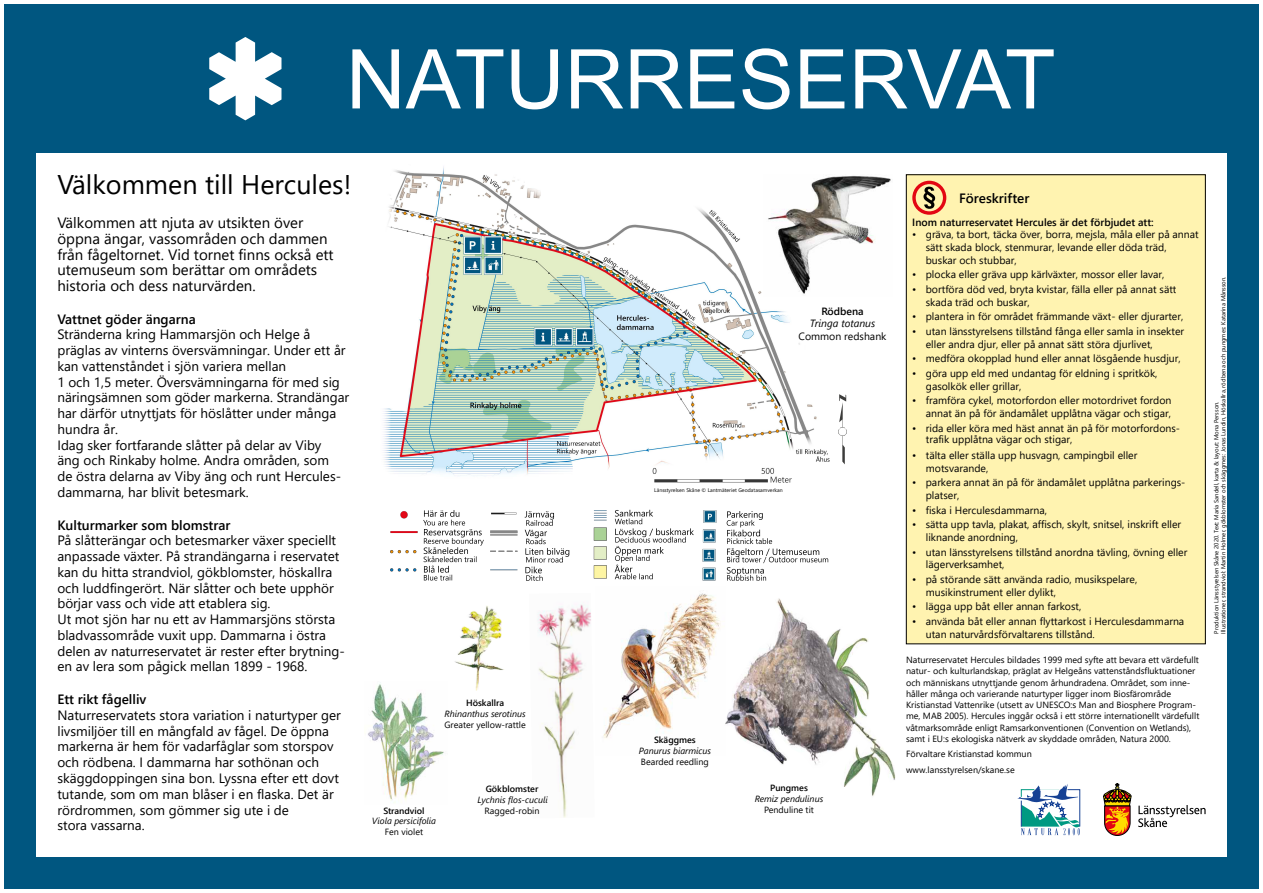
<style>
.page{position:relative;width:1263px;height:893px;background:#fff}
.page>*{position:absolute;margin:0;border:0;box-sizing:border-box;transform-origin:0 0}
.t1{font:82.5px "Arial";color:#fff}
.t2{font:27px "Segoe UI";color:#000}
.t3{font:15px/16.2px "Segoe UI";color:#000}
.t4{font:13.5px/15.8px "Segoe UI";color:#000}
.t5{font:600 13.5px "Segoe UI";color:#000}
.t6{font:10.5px/12.6px "Segoe UI";color:#000}
.t7{font:600 10.5px "Segoe UI";color:#000}
.t8{font:italic 10.5px "Segoe UI";color:#000}
.t9{font:9px/11.2px "Segoe UI";color:#000}
.t10{font:italic 9px "Segoe UI";color:#000}
.t11{font:600 9px "Segoe UI";color:#000}
.t12{font:6px/6.8px "Segoe UI";color:#000}
.t13{font:5.25px "Segoe UI";color:#000}
</style>
<div class="page">
<div style="left:4px;top:4px;width:1255px;height:885px;background:#005680"></div>
<div style="left:36px;top:153px;width:1191px;height:704px;background:#fff"></div>
<div style="left:906px;top:175px;width:299px;height:469px;background:#fff3b0"></div>
<div style="left:906px;top:174px;width:300px;height:470px;border:1px solid #000"></div>
<svg style="left:209px;top:37px;width:72px;height:83px"></svg>
<img style="left:383px;top:167px;width:446px;height:316px">
<img style="left:390px;top:509px;width:439px;height:72px">
<img style="left:764px;top:175px;width:127px;height:122px">
<img style="left:368px;top:684px;width:76px;height:119px">
<img style="left:455px;top:605px;width:49px;height:86px">
<img style="left:537px;top:604px;width:54px;height:214px">
<img style="left:603px;top:593px;width:118px;height:145px">
<img style="left:725px;top:598px;width:171px;height:198px">
<svg style="left:912px;top:181px;width:34px;height:34px"></svg>
<svg style="left:1017px;top:784px;width:63px;height:51px"></svg>
<svg style="left:1103px;top:783px;width:28px;height:53px"></svg>
<svg style="left:1138px;top:805px;width:67px;height:22px"></svg>
<svg style="left:838px;top:394px;width:9px;height:70px"></svg>
<h1 class="t1" style="left:346px;top:23px;width:711px">NATURRESERVAT</h1>
<h2 class="t2" style="left:57px;top:159px;width:295px">Välkommen till Hercules!</h2>
<h3 class="t3" style="left:57px;top:213px;width:278px">Välkommen att njuta av utsikten över öppna ängar, vassområden och dammen från fågeltornet. Vid tornet finns också ett</h3>
<h3 class="t3" style="left:57px;top:260px;width:261px;line-height:15.8px">utemuseum som berättar om områdets historia och dess naturvärden.</h3>
<p class="t5" style="left:57px;top:306px;width:140px">Vattnet göder ängarna</p>
<p class="t4" style="left:57px;top:325px;width:293px">Stränderna kring Hammarsjön och Helge å präglas av vinterns översvämningar. Under ett år kan vattenståndet i sjön variera mellan<br>1 och 1,5 meter. Översvämningarna för med sig näringsämnen som göder markerna. Strandängar har därför utnyttjats för höslåtter under många hundra år.<br>Idag sker fortfarande slåtter på delar av Viby<br>äng och Rinkaby holme. Andra områden, som<br>de östra delarna av Viby äng och runt Hercules&shy;dammarna, har blivit betesmark.</p>
<p class="t5" style="left:57px;top:512px;width:175px">Kulturmarker som blomstrar</p>
<p class="t4" style="left:57px;top:531px;width:289px">På slåtterängar och betesmarker växer speciellt anpassade växter. På strandängarna i reservatet kan du hitta strandviol, gökblomster, höskallra och luddfingerört. När slåtter och bete upphör börjar vass och vide att etablera sig.<br>Ut mot sjön har nu ett av Hammarsjöns största bladvassområde vuxit upp. Dammarna i östra delen av naturreservatet är rester efter brytning&shy;en av lera som pågick mellan 1899 - 1968.</p>
<p class="t5" style="left:57px;top:687px;width:90px">Ett rikt fågelliv</p>
<p class="t4" style="left:57px;top:706px;width:285px">Naturreservatets stora variation i naturtyper ger livsmiljöer till en mångfald av fågel. De öppna markerna är hem för vadarfåglar som storspov och rödbena. I dammarna har sothönan och skäggdoppingen sina bon. Lyssna efter ett dovt tutande, som om man blåser i en flaska. Det är rördrommen, som gömmer sig ute i de<br>stora vassarna.</p>
<p class="t11" style="left:466px;top:695px;width:40px">Höskallra</p>
<p class="t10" style="left:444px;top:706px;width:83px">Rhinanthus serotinus</p>
<p class="t9" style="left:444px;top:718px;width:83px">Greater yellow-rattle</p>
<p class="t11" style="left:383px;top:802px;width:43px">Strandviol</p>
<p class="t10" style="left:372px;top:813px;width:66px">Viola persicifolia</p>
<p class="t9" style="left:385px;top:825px;width:40px">Fen violet</p>
<p class="t11" style="left:486px;top:781px;width:54px">Gökblomster</p>
<p class="t10" style="left:477px;top:792px;width:72px">Lychnis flos-cuculi</p>
<p class="t9" style="left:484px;top:804px;width:57px">Ragged-robin</p>
<p class="t7" style="left:821px;top:301px;width:44px">Rödbena</p>
<p class="t8" style="left:810px;top:314px;width:67px">Tringa totanus</p>
<p class="t6" style="left:798px;top:329px;width:89px">Common redshank</p>
<p class="t13" style="left:654px;top:485px;width:130px">Länsstyrelsen Skåne © Lantmäteriet Geodatasamverkan</p>
<p class="t11" style="left:654px;top:732px;width:43px">Skäggmes</p>
<p class="t10" style="left:639px;top:742px;width:74px">Panurus biarmicus</p>
<p class="t9" style="left:641px;top:755px;width:69px">Bearded reedling</p>
<p class="t11" style="left:770px;top:779px;width:39px">Pungmes</p>
<p class="t10" style="left:755px;top:790px;width:70px">Remiz pendulinus</p>
<p class="t9" style="left:764px;top:803px;width:51px">Penduline tit</p>
<p class="t5" style="left:959px;top:185px;width:72px">Föreskrifter</p>
<p class="t7" style="left:912px;top:212px;width:243px">Inom naturreservatet Hercules är det förbjudet att:</p>
<p class="t6" style="left:926px;top:227px;width:274px;text-indent:-14px">• gräva, ta bort, täcka över, borra, mejsla, måla eller på annat sätt skada block, stenmurar, levande eller döda träd, buskar och stubbar,</p>
<p class="t6" style="left:912px;top:267px;width:254px">• plocka eller gräva upp kärlväxter, mossor eller lavar,</p>
<p class="t6" style="left:926px;top:282px;width:252px;text-indent:-14px">• bortföra död ved, bryta kvistar, fälla eller på annat sätt skada träd och buskar,</p>
<p class="t6" style="left:912px;top:309px;width:273px">• plantera in för området främmande växt- eller djurarter,</p>
<p class="t6" style="left:926px;top:324px;width:260px;text-indent:-14px">• utan länsstyrelsens tillstånd fånga eller samla in insekter eller andra djur, eller på annat sätt störa djurlivet,</p>
<p class="t6" style="left:912px;top:351px;width:270px">• medföra okopplad hund eller annat lösgående husdjur,</p>
<p class="t6" style="left:926px;top:366px;width:233px;text-indent:-14px">• göra upp eld med undantag för eldning i spritkök, gasolkök eller grillar,</p>
<p class="t6" style="left:912px;top:393px;width:261px;text-align:right">• framföra cykel, motorfordon eller motordrivet fordon annat än på för ändamålet upplåtna vägar och stigar,</p>
<p class="t6" style="left:926px;top:422px;width:256px;line-height:11.2px;text-indent:-14px">• rida eller köra med häst annat än på för motorfordons&shy;trafik upplåtna vägar och stigar,</p>
<p class="t6" style="left:926px;top:448px;width:213px;text-indent:-14px">• tälta eller ställa upp husvagn, campingbil eller motsvarande,</p>
<p class="t6" style="left:926px;top:475px;width:261px;text-indent:-14px">• parkera annat än på för ändamålet upplåtna parkerings&shy;platser,</p>
<p class="t6" style="left:912px;top:503px;width:136px">• fiska i Herculesdammarna,</p>
<p class="t6" style="left:926px;top:517px;width:257px;text-indent:-14px">• sätta upp tavla, plakat, affisch, skylt, snitsel, inskrift eller liknande anordning,</p>
<p class="t6" style="left:926px;top:545px;width:263px;text-indent:-14px">• utan länsstyrelsens tillstånd anordna tävling, övning eller lägerverksamhet,</p>
<p class="t6" style="left:926px;top:572px;width:213px;text-indent:-14px">• på störande sätt använda radio, musikspelare, musikinstrument eller dylikt,</p>
<p class="t6" style="left:912px;top:599px;width:171px">• lägga upp båt eller annan farkost,</p>
<p class="t6" style="left:926px;top:614px;width:260px;text-indent:-14px">• använda båt eller annan flyttarkost i Herculesdammarna utan naturvårdsförvaltarens tillstånd.</p>
<p class="t9" style="left:906px;top:653px;width:295px">Naturreservatet Hercules bildades 1999 med syfte att bevara ett värdefullt natur- och kulturlandskap, präglat av Helgeåns vattenståndsfluktuationer och människans utnyttjande genom århundradena. Området, som inne&shy;håller många och varierande naturtyper ligger inom Biosfärområde Kristianstad Vattenrike (utsett av UNESCO:s Man and Biosphere Program&shy;me, MAB 2005). Hercules inggår också i ett större internationellt värdefullt våtmarksområde enligt Ramsarkonventionen (Convention on Wetlands), samt i EU:s ekologiska nätverk av skyddade områden, Natura 2000.</p>
<p class="t9" style="left:906px;top:745px;width:127px;line-height:15.5px">Förvaltare Kristianstad kommun www.lansstyrelsen/skane.se</p>
<p class="t12" style="left:1212px;top:634px;width:359px;rotate:-90deg">Produktion Länsstyrelsen Skåne 2020. Text: Maria Sandell, karta &amp; layout: Mona Persson.<br>Illustrationer, strandviol: Martin Holmer, gökblomster och skäggmes: Jonas Lundin, Höskallra, rödbena och pungmes: Katarina Månsson.</p>
</div>
